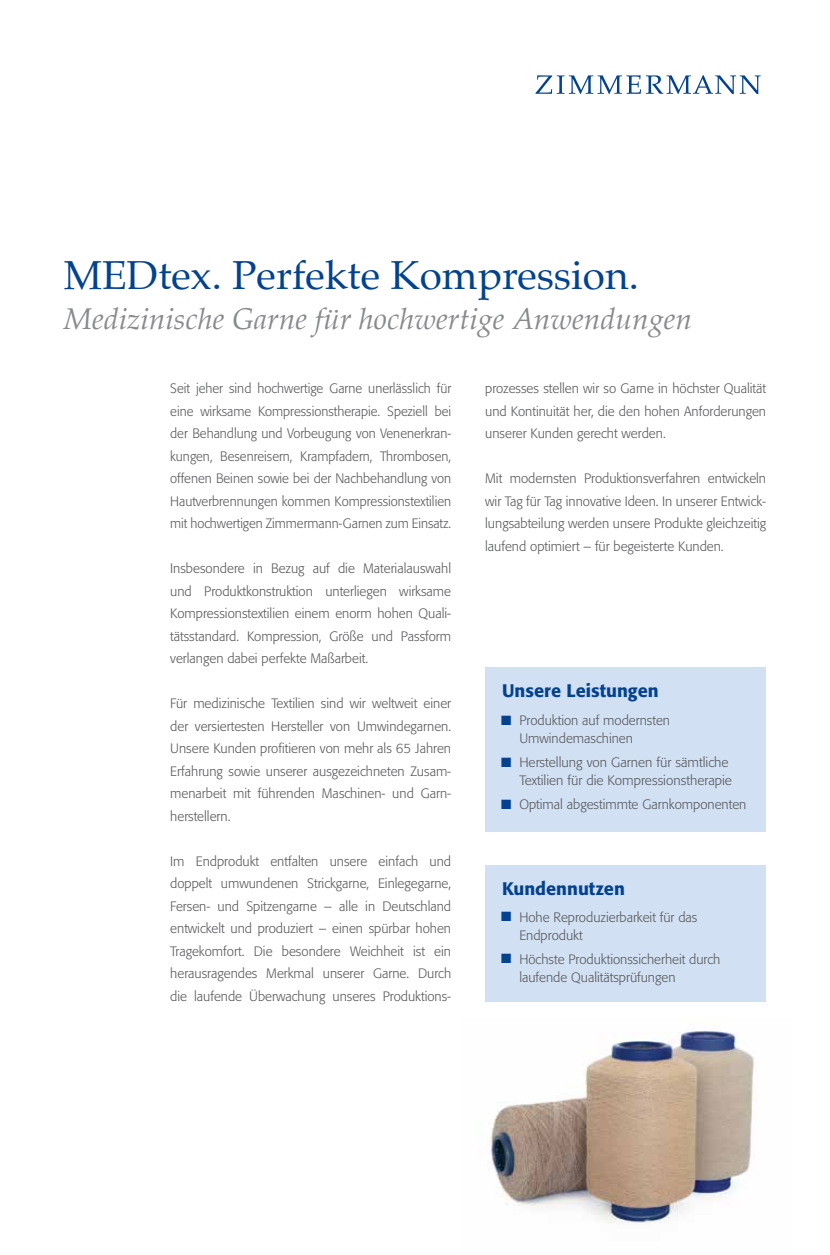
<style>
.page{position:relative;width:830px;height:1255px;background:#fff}
.page>*{position:absolute;margin:0;border:0;box-sizing:border-box;transform-origin:0 0}
.t1{font:40.5px "Palatino";color:#03428e}
.t2{font:italic 30px "Palatino";color:#888a8d}
.t3{font:500 18px "Formata";color:#03428e}
.t4{font:300 13.5px/22.5px "Formata";color:#58595b;text-align:justify}
.t5{font:300 13.5px/22.5px "Formata";color:#58595b;text-align:justify;scale:.96 1}
.s1{color:#03428e}
</style>
<div class="page">
<div style="left:485px;top:667px;width:280px;height:164px;background:#d1e0f3"></div>
<svg style="left:535px;top:75px;width:225px;height:19px"></svg>
<div style="left:485px;top:865px;width:280px;height:137px;background:#d1e0f3"></div>
<img style="left:487px;top:1028px;width:268px;height:196px">
<h1 class="t1" style="left:64px;top:241px;width:576px">MEDtex. Perfekte Kompression.</h1>
<h2 class="t2" style="left:64px;top:293px;width:629px">Medizinische Garne für hochwertige Anwendungen</h2>
<p class="t5" style="left:170px;top:377px;width:294px">Seit jeher sind hochwertige Garne unerlässlich für eine wirksame Kompressionstherapie. Speziell bei der Behandlung und Vorbeugung von Venenerkran&shy;kungen, Besenreisern, Krampfadern, Thrombosen, offenen Beinen sowie bei der Nachbehandlung von Hautverbrennungen kommen Kompressionstextilien mit hochwertigen Zimmermann-Garnen zum Einsatz.</p>
<p class="t4" style="left:170px;top:557px;width:282px">Insbesondere in Bezug auf die Materialauswahl und Produktkonstruktion unterliegen wirksame Kompressionstextilien einem enorm hohen Quali&shy;tätsstandard. Kompression, Größe und Passform verlangen dabei perfekte Maßarbeit.</p>
<p class="t4" style="left:170px;top:692px;width:282px">Für medizinische Textilien sind wir weltweit einer der versiertesten Hersteller von Umwindegarnen.<br>Unsere Kunden profitieren von mehr als 65 Jahren Erfahrung sowie unserer ausgezeichneten Zusam&shy;menarbeit mit führenden Maschinen- und Garn&shy;herstellern.</p>
<p class="t4" style="left:170px;top:849px;width:282px">Im Endprodukt entfalten unsere einfach und doppelt umwundenen Strickgarne, Einlegegarne, Fersen- und Spitzengarne – alle in Deutschland entwickelt und produziert – einen spürbar hohen Tragekomfort. Die besondere Weichheit ist ein herausragendes Merkmal unserer Garne. Durch die laufende Überwachung unseres Produktions-</p>
<p class="t4" style="left:485px;top:377px;width:282px">prozesses stellen wir so Garne in höchster Qualität und Kontinuität her, die den hohen Anforderungen unserer Kunden gerecht werden.</p>
<p class="t4" style="left:485px;top:467px;width:282px">Mit modernsten Produktionsverfahren entwickeln wir Tag für Tag innovative Ideen. In unserer Entwick&shy;lungsabteilung werden unsere Produkte gleichzeitig laufend optimiert – für begeisterte Kunden.</p>
<h3 class="t3" style="left:502px;top:680px;width:158px">Unsere Leistungen</h3>
<p class="t4" style="left:519px;top:711px;width:152px;line-height:18px;text-indent:-18px"><span class="s1">■</span> Produktion auf modernsten<br>Umwindemaschinen</p>
<p class="t4" style="left:501px;top:753px;width:232px;line-height:18px;text-align:right"><span class="s1">■</span> Herstellung von Garnen für sämtliche<br>Textilien für die Kompressionstherapie</p>
<p class="t4" style="left:501px;top:793px;width:247px"><span class="s1">■</span> Optimal abgestimmte Garnkomponenten</p>
<h3 class="t3" style="left:502px;top:877px;width:124px">Kundennutzen</h3>
<p class="t4" style="left:519px;top:907px;width:179px;line-height:18px;text-indent:-18px"><span class="s1">■</span> Hohe Reproduzierbarkeit für das<br>Endprodukt</p>
<p class="t4" style="left:519px;top:949px;width:202px;line-height:18px;text-indent:-18px"><span class="s1">■</span> Höchste Produktionssicherheit durch laufende Qualitätsprüfungen</p>
</div>
